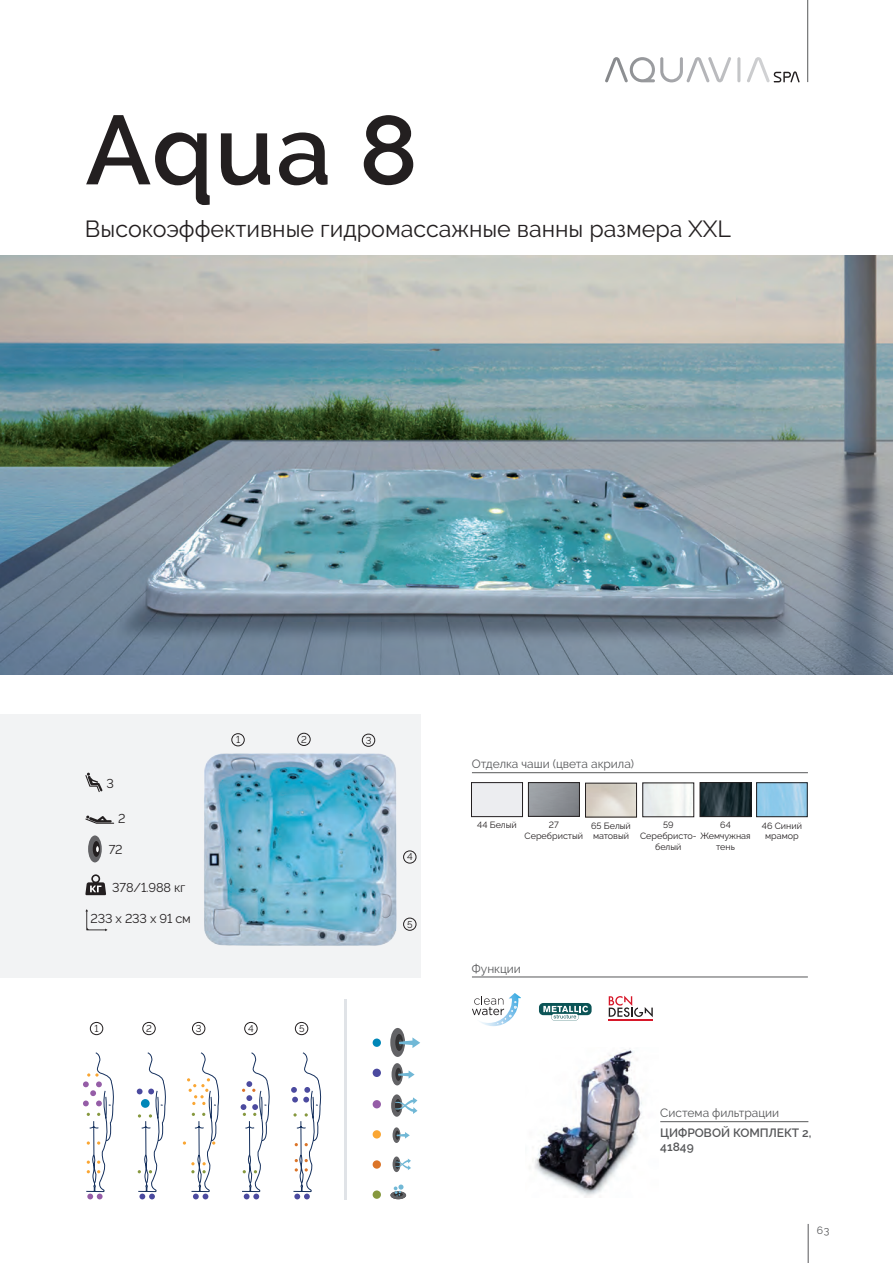
<style>
.page{position:relative;width:893px;height:1263px;background:#fff}
.page>*{position:absolute;margin:0;border:0;box-sizing:border-box;transform-origin:0 0}
.t1{font:600 97.5px "Raleway";color:#231f20}
.t2{font:23.25px "Raleway";color:#231f20}
.t3{font:12.75px "Raleway";color:#231f20}
.t4{font:12px "Raleway";color:#57585a}
.t5{font:600 12px/14.4px "Raleway";color:#57585a}
.t6{font:10.5px "Raleway";color:#57585a}
.t7{font:9.9px "Raleway";color:#231f20}
.t8{font:9px/10.8px "Raleway";color:#231f20;text-align:center}
</style>
<div class="page">
<hr style="left:807px;top:0;width:1px;height:82px;background:#57585a">
<svg style="left:605px;top:57px;width:126px;height:25px"></svg>
<svg style="left:737px;top:57px;width:3px;height:25px"></svg>
<svg style="left:747px;top:57px;width:53px;height:26px"></svg>
<img style="left:0;top:256px;width:1px;height:418px">
<div style="left:0;top:714px;width:421px;height:264px;background:#f2f3f4"></div>
<img style="left:1px;top:255px;width:892px;height:419px">
<div style="left:297px;top:733px;width:13px;height:13px;border:1px solid #231f20;border-radius:50%"></div>
<div style="left:362px;top:734px;width:13px;height:12px;border:1px solid #231f20;border-radius:50%"></div>
<div style="left:403px;top:851px;width:13px;height:12px;border:1px solid #231f20;border-radius:50%"></div>
<div style="left:403px;top:918px;width:13px;height:12px;border:1px solid #231f20;border-radius:50%"></div>
<div style="left:232px;top:733px;width:12px;height:13px;border:1px solid #231f20;border-radius:50%"></div>
<img style="left:204px;top:753px;width:193px;height:193px">
<svg style="left:85px;top:909px;width:23px;height:22px"></svg>
<svg style="left:85px;top:773px;width:18px;height:19px"></svg>
<svg style="left:85px;top:815px;width:29px;height:9px"></svg>
<svg style="left:88px;top:835px;width:14px;height:27px"></svg>
<div style="left:93px;top:841px;width:7px;height:16px;background:#231f20;border-radius:50%"></div>
<svg style="left:96px;top:846px;width:3px;height:6px"></svg>
<img style="left:534px;top:1048px;width:108px;height:149px">
<div style="left:143px;top:1022px;width:12px;height:13px;border:1px solid #231f20;border-radius:50%"></div>
<div style="left:192px;top:1022px;width:13px;height:13px;border:1px solid #231f20;border-radius:50%"></div>
<div style="left:244px;top:1022px;width:13px;height:13px;border:1px solid #231f20;border-radius:50%"></div>
<div style="left:295px;top:1022px;width:13px;height:13px;border:1px solid #231f20;border-radius:50%"></div>
<div style="left:90px;top:1022px;width:13px;height:13px;border:1px solid #231f20;border-radius:50%"></div>
<svg style="left:83px;top:1052px;width:31px;height:147px"></svg>
<svg style="left:183px;top:1052px;width:36px;height:147px"></svg>
<div style="left:373px;top:1069px;width:8px;height:8px;background:#4b4a9f;border-radius:50%"></div>
<div style="left:373px;top:1038px;width:8px;height:9px;background:#0087b8;border-radius:50%"></div>
<div style="left:373px;top:1160px;width:8px;height:9px;background:#db7428;border-radius:50%"></div>
<div style="left:373px;top:1130px;width:8px;height:8px;background:#faa633;border-radius:50%"></div>
<div style="left:373px;top:1100px;width:8px;height:8px;background:#955da7;border-radius:50%"></div>
<div style="left:390px;top:1028px;width:15px;height:29px;background:#636366;border-radius:50%"></div>
<div style="left:395px;top:1034px;width:8px;height:17px;background:#333233;border-radius:50%"></div>
<svg style="left:399px;top:1037px;width:21px;height:11px"></svg>
<div style="left:391px;top:1094px;width:11px;height:23px;background:#636366;border-radius:50%"></div>
<svg style="left:395px;top:1097px;width:22px;height:17px"></svg>
<div style="left:392px;top:1063px;width:11px;height:22px;background:#636366;border-radius:50%"></div>
<div style="left:395px;top:1068px;width:6px;height:13px;background:#333233;border-radius:50%"></div>
<svg style="left:398px;top:1070px;width:17px;height:9px"></svg>
<svg style="left:393px;top:1156px;width:7px;height:16px"></svg>
<svg style="left:395px;top:1158px;width:16px;height:12px"></svg>
<svg style="left:393px;top:1127px;width:7px;height:16px"></svg>
<svg style="left:395px;top:1130px;width:4px;height:10px"></svg>
<div style="left:373px;top:1190px;width:8px;height:9px;background:#86983e;border-radius:50%"></div>
<svg style="left:390px;top:1184px;width:16px;height:15px"></svg>
<svg style="left:397px;top:1132px;width:13px;height:6px"></svg>
<hr style="left:345px;top:999px;width:2px;height:200px;background:#e0e3e7">
<svg style="left:137px;top:1052px;width:29px;height:147px"></svg>
<svg style="left:241px;top:1052px;width:29px;height:147px"></svg>
<svg style="left:291px;top:1052px;width:30px;height:147px"></svg>
<hr style="left:609px;top:1019px;width:44px;height:1px;background:#d71729">
<svg style="left:609px;top:996px;width:44px;height:21px"></svg>
<svg style="left:539px;top:1003px;width:53px;height:12px"></svg>
<svg style="left:543px;top:1006px;width:45px;height:14px"></svg>
<svg style="left:472px;top:993px;width:49px;height:33px"></svg>
<hr style="left:660px;top:1121px;width:148px;height:1px;background:#57585a">
<hr style="left:472px;top:977px;width:336px;height:1px;background:#57585a">
<div style="left:471px;top:782px;width:52px;height:35px;border:1px solid #231f20"></div>
<div style="left:642px;top:783px;width:52px;height:34px;border:1px solid #231f20"></div>
<div style="left:528px;top:782px;width:52px;height:34px;border:1px solid #231f20"></div>
<img style="left:758px;top:784px;width:47px;height:31px">
<div style="left:756px;top:782px;width:51px;height:35px;border:1px solid #231f20"></div>
<div style="left:585px;top:783px;width:52px;height:34px;border:1px solid #231f20"></div>
<img style="left:702px;top:784px;width:47px;height:31px">
<div style="left:700px;top:782px;width:51px;height:35px;border:1px solid #231f20"></div>
<hr style="left:472px;top:772px;width:336px;height:1px;background:#57585a">
<svg style="left:85px;top:874px;width:21px;height:21px"></svg>
<hr style="left:808px;top:1224px;width:1px;height:39px;background:#57585a">
<h1 class="t1" style="left:85px;top:94px;width:334px">Aqua 8</h1>
<h2 class="t2" style="left:85px;top:215px;width:647px">Высокоэффективные гидромассажные ванны размера XXL</h2>
<h3 class="t3" style="left:106px;top:776px;width:9px">3</h3>
<h3 class="t3" style="left:118px;top:811px;width:9px">2</h3>
<h3 class="t3" style="left:109px;top:842px;width:15px">72</h3>
<h3 class="t3" style="left:112px;top:880px;width:75px">378/1.988 кг</h3>
<h3 class="t3" style="left:91px;top:911px;width:102px">233 x 233 x 91 см</h3>
<p class="t7" style="left:236px;top:734px;width:6px">1</p>
<p class="t7" style="left:301px;top:733px;width:7px">2</p>
<p class="t7" style="left:366px;top:734px;width:7px">3</p>
<p class="t7" style="left:407px;top:851px;width:7px">4</p>
<p class="t7" style="left:407px;top:918px;width:7px">5</p>
<p class="t7" style="left:95px;top:1023px;width:6px">1</p>
<p class="t7" style="left:146px;top:1023px;width:7px">2</p>
<p class="t7" style="left:196px;top:1023px;width:7px">3</p>
<p class="t7" style="left:248px;top:1023px;width:7px">4</p>
<p class="t7" style="left:299px;top:1023px;width:7px">5</p>
<h3 class="t4" style="left:472px;top:757px;width:164px">Отделка чаши (цвета акрила)</h3>
<p class="t8" style="left:525px;top:819px;width:60px">27<br>Серебристый</p>
<p class="t8" style="left:762px;top:820px;width:42px">46 Синий мрамор</p>
<p class="t8" style="left:477px;top:819px;width:41px">44 Белый</p>
<p class="t8" style="left:663px;top:820px;width:12px">59</p>
<p class="t8" style="left:640px;top:830px;width:112px">Серебристо- Жемчужная</p>
<p class="t8" style="left:655px;top:841px;width:28px">белый</p>
<p class="t8" style="left:591px;top:820px;width:41px;text-align:left">65 Белый матовый</p>
<p class="t8" style="left:720px;top:820px;width:12px">64</p>
<p class="t8" style="left:716px;top:841px;width:20px">тень</p>
<h3 class="t4" style="left:472px;top:961px;width:51px">Функции</h3>
<h3 class="t4" style="left:660px;top:1106px;width:121px">Система фильтрации</h3>
<h3 class="t5" style="left:660px;top:1125px;width:153px">ЦИФРОВОЙ КОМПЛЕКТ 2,<br>41849</h3>
<p class="t6" style="left:817px;top:1224px;width:14px">63</p>
</div>
